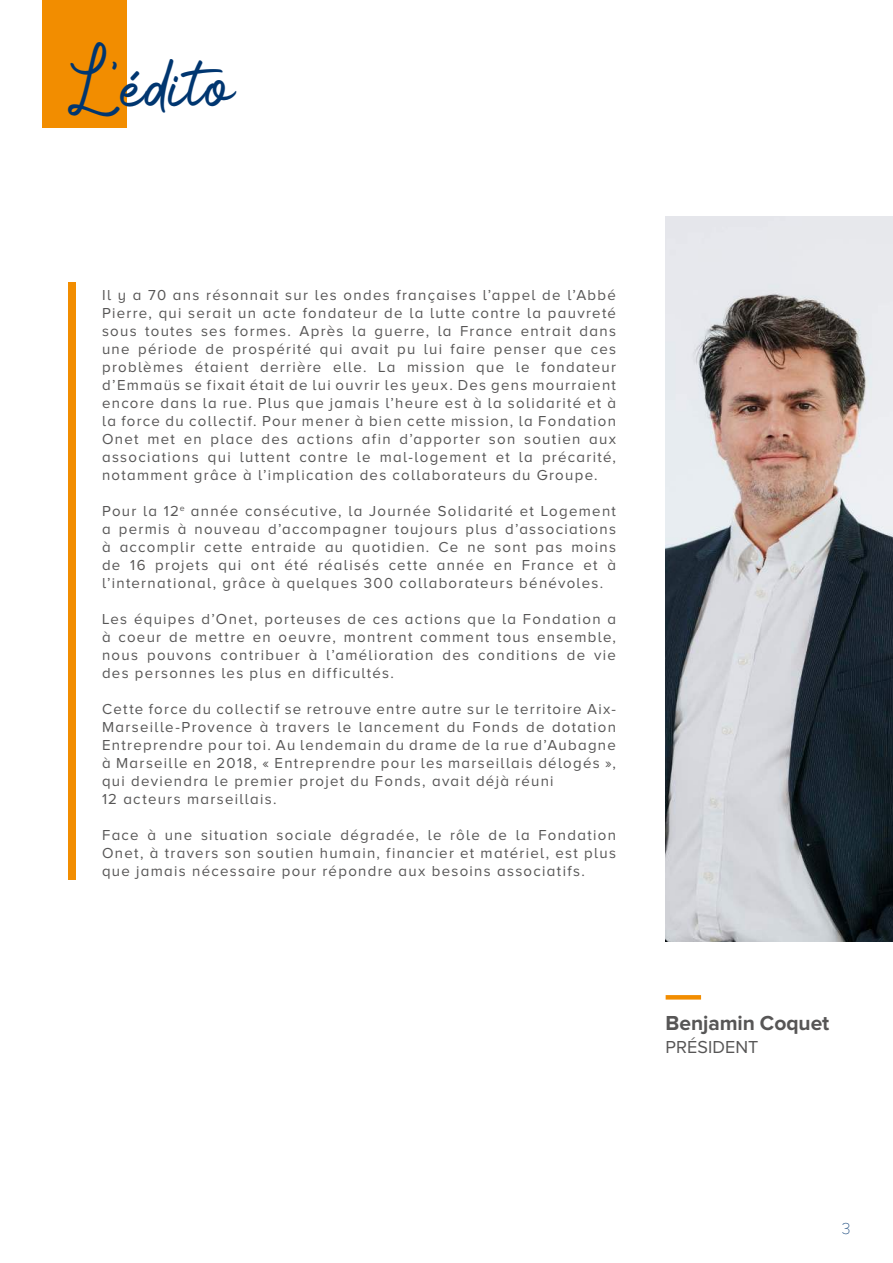
<style>
.page{position:relative;width:893px;height:1263px;background:#fff}
.page>*{position:absolute;margin:0;border:0;box-sizing:border-box;transform-origin:0 0}
.t1{font:45px "Photoshoot";color:#003670}
.t2{font:700 21px "Proxima Nova";letter-spacing:-.005em;color:#575656}
.t3{font:18px "Proxima Nova A";color:#575656}
.t4{font:100 16.5px "Proxima Nova T";color:#003670}
.t5{font:15px/18px "Proxima Nova A";letter-spacing:.085em;color:#575656;text-align:justify}
</style>
<div class="page">
<div style="left:43px;top:0;width:84px;height:128px;background:#f28d00"></div>
<svg style="left:666px;top:995px;width:35px;height:4px"></svg>
<div style="left:68px;top:282px;width:8px;height:598px;background:#f28d00"></div>
<img style="left:666px;top:217px;width:227px;height:724px">
<h1 class="t1" style="left:68px;top:63px;width:169px">L 'édito</h1>
<p class="t5" style="left:102px;top:286px;width:516px">Il y a 70 ans résonnait sur les ondes françaises l’appel de l’Abbé Pierre, qui serait un acte fondateur de la lutte contre la pauvreté sous toutes ses formes. Après la guerre, la France entrait dans une période de prospérité qui avait pu lui faire penser que ces problèmes étaient derrière elle. La mission que le fondateur d’Emmaüs se fixait était de lui ouvrir les yeux. Des gens mourraient encore dans la rue. Plus que jamais l’heure est à la solidarité et à la force du collectif. Pour mener à bien cette mission, la Fondation Onet met en place des actions afin d’apporter son soutien aux associations qui luttent contre le mal-logement et la précarité, notamment grâce à l’implication des collaborateurs du Groupe.</p>
<p class="t5" style="left:102px;top:502px;width:515px">Pour la 12<sup>e</sup> année consécutive, la Journée Solidarité et Logement a permis à nouveau d’accompagner toujours plus d’associations à accomplir cette entraide au quotidien. Ce ne sont pas moins de 16 projets qui ont été réalisés cette année en France et à l’international, grâce à quelques 300 collaborateurs bénévoles.</p>
<p class="t5" style="left:102px;top:610px;width:515px">Les équipes d’Onet, porteuses de ces actions que la Fondation a à coeur de mettre en oeuvre, montrent comment tous ensemble, nous pouvons contribuer à l’amélioration des conditions de vie des personnes les plus en difficultés.</p>
<p class="t5" style="left:102px;top:700px;width:515px;text-align:left">Cette force du collectif se retrouve entre autre sur le territoire Aix-Marseille-Provence à travers le lancement du Fonds de dotation Entreprendre pour toi. Au lendemain du drame de la rue d’Aubagne à Marseille en 2018, « Entreprendre pour les marseillais délogés », qui deviendra le premier projet du Fonds, avait déjà réuni<br>12 acteurs marseillais.</p>
<p class="t5" style="left:102px;top:826px;width:516px">Face à une situation sociale dégradée, le rôle de la Fondation Onet, à travers son soutien humain, financier et matériel, est plus que jamais nécessaire pour répondre aux besoins associatifs.</p>
<h2 class="t2" style="left:666px;top:1014px;width:165px">Benjamin Coquet</h2>
<p class="t3" style="left:666px;top:1037px;width:94px">PRÉSIDENT</p>
<p class="t4" style="left:842px;top:1221px;width:10px">3</p>
</div>
